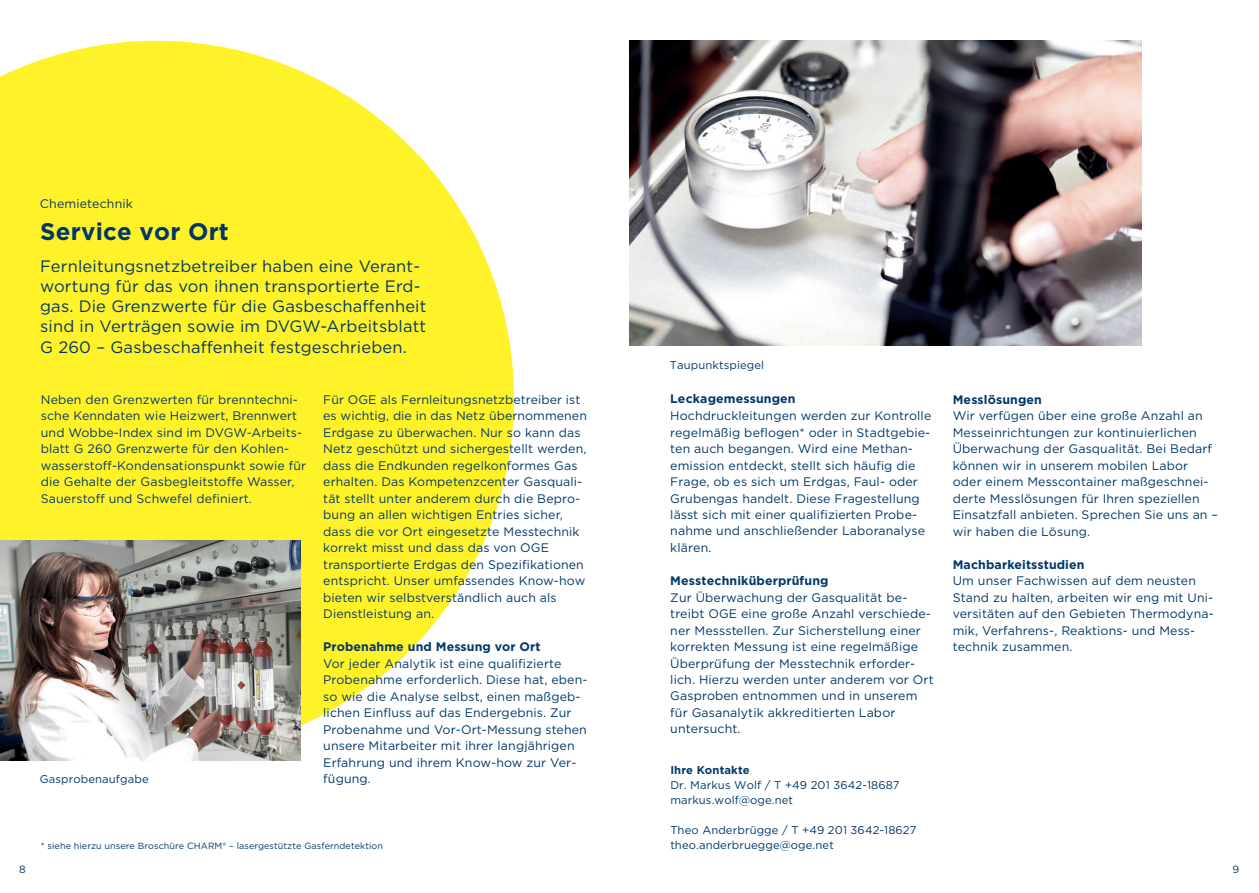
<style>
.page{position:relative;width:1259px;height:893px;background:#fff}
.page>*{position:absolute;margin:0;border:0;box-sizing:border-box;transform-origin:0 0}
.t1{font:700 24px "Gotham";letter-spacing:.01em;color:#00376b}
.t2{font:16.5px/20.2px "Gotham";letter-spacing:.01em;color:#00376b}
.t3{font:12.3px/16.5px "Gotham";letter-spacing:.01em;color:#00376b}
.t4{font:700 12.3px "Gotham";letter-spacing:.01em;color:#00376b}
.t5{font:700 12.3px "Gotham";letter-spacing:.01em;color:#00386c}
.t6{font:11.25px/14.9px "Gotham";letter-spacing:.01em;color:#00376b}
.t7{font:700 11.25px "Gotham";letter-spacing:.01em;color:#00386c}
.t8{font:10.5px "Gotham";color:#00376b}
.t9{font:9px "Gotham";letter-spacing:.01em;color:#00376b}
</style>
<div class="page">
<svg style="left:0;top:41px;width:514px;height:715px;fill:#fff229"></svg>
<img style="left:629px;top:41px;width:512px;height:305px">
<img style="left:0;top:540px;width:300px;height:220px">
<p class="t3" style="left:40px;top:196px;width:94px">Chemietechnik</p>
<h1 class="t1" style="left:40px;top:216px;width:190px">Service vor Ort</h1>
<h2 class="t2" style="left:40px;top:255px;width:388px">Fernleitungsnetzbetreiber haben eine Verant&shy;wortung für das von ihnen transportierte Erd&shy;gas. Die Grenzwerte für die Gasbeschaffenheit sind in Verträgen sowie im DVGW-Arbeitsblatt G 260 – Gasbeschaffenheit festgeschrieben.</h2>
<p class="t3" style="left:323px;top:391px;width:265px">Für OGE als Fernleitungsnetzbetreiber ist es wichtig, die in das Netz übernommenen Erdgase zu überwachen. Nur so kann das Netz geschützt und sichergestellt werden, dass die Endkunden regelkonformes Gas erhalten. Das Kompetenzcenter Gasquali&shy;tät stellt unter anderem durch die Bepro&shy;bung an allen wichtigen Entries sicher, dass die vor Ort eingesetzte Messtechnik korrekt misst und dass das von OGE transportierte Erdgas den Spezifikationen entspricht. Unser umfassendes Know-how bieten wir selbstverständlich auch als Dienstleistung an.</p>
<p class="t4" style="left:323px;top:639px;width:219px">Probenahme und Messung vor Ort</p>
<p class="t3" style="left:323px;top:655px;width:266px">Vor jeder Analytik ist eine qualifizierte Probenahme erforderlich. Diese hat, eben&shy;so wie die Analyse selbst, einen maßgeb&shy;lichen Einfluss auf das Endergebnis. Zur Probenahme und Vor-Ort-Messung stehen unsere Mitarbeiter mit ihrer langjährigen Erfahrung und ihrem Know-how zur Ver&shy;fügung.</p>
<p class="t3" style="left:41px;top:391px;width:267px">Neben den Grenzwerten für brenntechni&shy;sche Kenndaten wie Heizwert, Brennwert und Wobbe-Index sind im DVGW-Arbeits&shy;blatt G 260 Grenzwerte für den Kohlen&shy;wasserstoff-Kondensationspunkt sowie für die Gehalte der Gasbegleitstoffe Wasser, Sauerstoff und Schwefel definiert.</p>
<p class="t6" style="left:40px;top:772px;width:110px">Gasprobenaufgabe</p>
<p class="t9" style="left:41px;top:840px;width:344px">* siehe hierzu unsere Broschüre CHARM® – lasergestützte Gasferndetektion</p>
<p class="t6" style="left:670px;top:357px;width:96px">Taupunktspiegel</p>
<p class="t4" style="left:670px;top:391px;width:127px">Leckagemessungen</p>
<p class="t3" style="left:670px;top:407px;width:262px">Hochdruckleitungen werden zur Kontrolle regelmäßig beflogen* oder in Stadtgebie&shy;ten auch begangen. Wird eine Methan&shy;emission entdeckt, stellt sich häufig die Frage, ob es sich um Erdgas, Faul- oder Grubengas handelt. Diese Fragestellung lässt sich mit einer qualifizierten Probe&shy;nahme und anschließender Laboranalyse klären.</p>
<p class="t5" style="left:670px;top:572px;width:160px">Messtechniküberprüfung</p>
<p class="t3" style="left:670px;top:589px;width:265px">Zur Überwachung der Gasqualität be&shy;treibt OGE eine große Anzahl verschiede&shy;ner Messstellen. Zur Sicherstellung einer korrekten Messung ist eine regelmäßige Überprüfung der Messtechnik erforder&shy;lich. Hierzu werden unter anderem vor Ort Gasproben entnommen und in unserem für Gasanalytik akkreditierten Labor untersucht.</p>
<p class="t7" style="left:670px;top:762px;width:81px">Ihre Kontakte</p>
<p class="t6" style="left:670px;top:777px;width:231px">Dr. Markus Wolf / T +49 201 3642-18687 markus.wolf@oge.net</p>
<p class="t6" style="left:670px;top:822px;width:248px">Theo Anderbrügge / T +49 201 3642-18627 theo.anderbruegge@oge.net</p>
<p class="t4" style="left:952px;top:391px;width:91px">Messlösungen</p>
<p class="t3" style="left:952px;top:407px;width:267px">Wir verfügen über eine große Anzahl an Messeinrichtungen zur kontinuierlichen Überwachung der Gasqualität. Bei Bedarf können wir in unserem mobilen Labor oder einem Messcontainer maßgeschnei&shy;derte Messlösungen für Ihren speziellen Einsatzfall anbieten. Sprechen Sie uns an – wir haben die Lösung.</p>
<p class="t4" style="left:952px;top:556px;width:133px">Machbarkeitsstudien</p>
<p class="t3" style="left:952px;top:572px;width:262px">Um unser Fachwissen auf dem neusten Stand zu halten, arbeiten wir eng mit Uni&shy;versitäten auf den Gebieten Thermodyna&shy;mik, Verfahrens-, Reaktions- und Mess&shy;technik zusammen.</p>
<p class="t8" style="left:19px;top:863px;width:8px">8</p>
<p class="t8" style="left:1232px;top:863px;width:8px">9</p>
</div>
